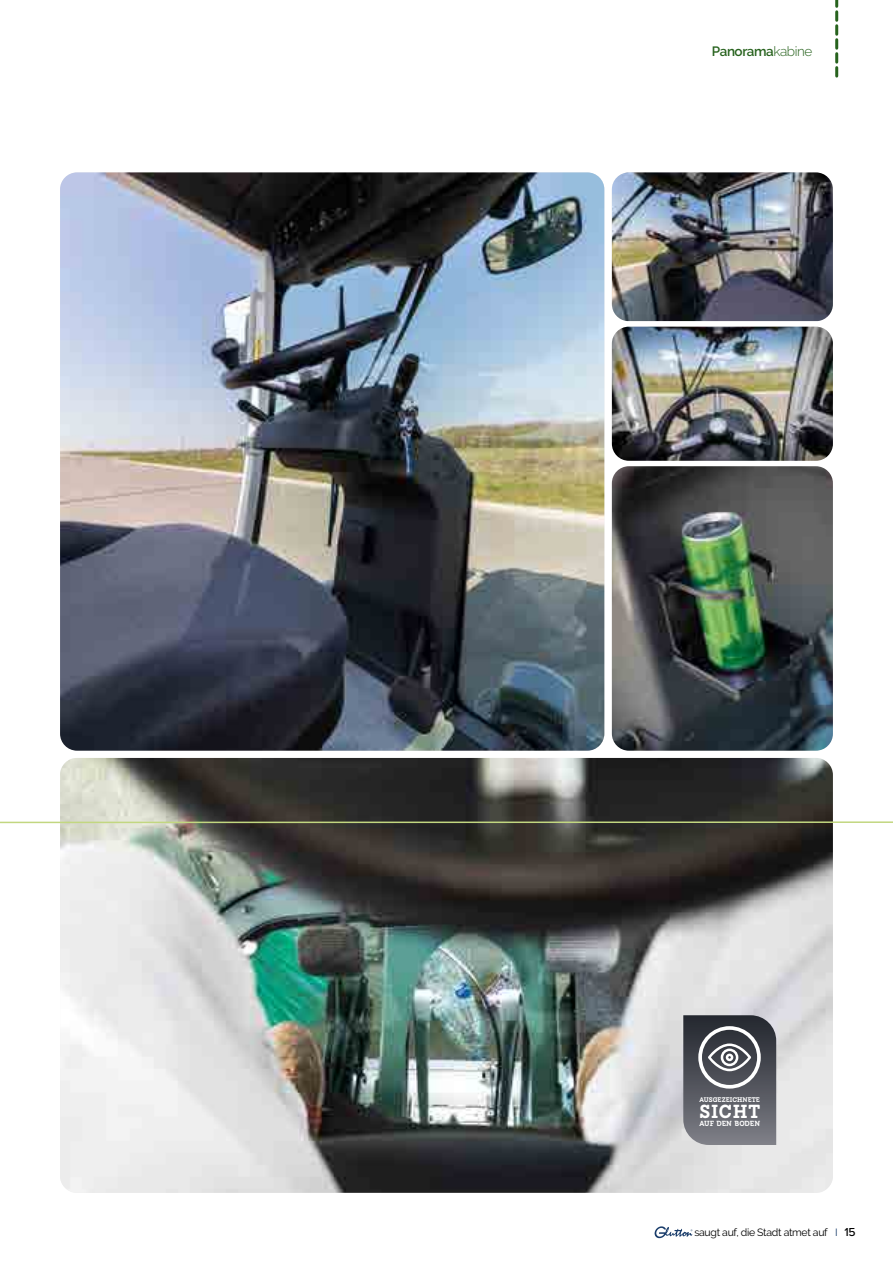
<style>
.page{position:relative;width:893px;height:1263px;background:#fff}
.page>*{position:absolute;margin:0;border:0;box-sizing:border-box;transform-origin:0 0}
.t1{font:700 21px "Emy Slab Alt";letter-spacing:.035em;color:#fff;scale:.95 1}
.t2{font:600 13.5px "Raleway";letter-spacing:-.03em;color:#27621d}
.t3{font:10.5px "Raleway";letter-spacing:-.03em;color:#000}
.t4{font:700 8.25px "Emy Slab Alt";letter-spacing:-.005em;color:#fff;scale:.95 1}
.t5{font:700 7.5px "Emy Slab Alt";letter-spacing:.005em;color:#fff;scale:.95 1}
.s1{font-weight:300}
.s2{color:#193c6a}
.s3{font-family:"Proxima Nova";font-weight:500;font-size:12px}
</style>
<div class="page">
<svg style="left:655px;top:1226px;width:37px;height:12px"></svg>
<img style="left:60px;top:172px;width:544px;height:579px">
<img style="left:612px;top:172px;width:221px;height:149px">
<img style="left:612px;top:466px;width:221px;height:285px">
<svg style="left:835px;top:0;width:3px;height:76px"></svg>
<img style="left:60px;top:758px;width:773px;height:435px">
<img style="left:0;top:821px;width:893px;height:286px">
<img style="left:612px;top:327px;width:221px;height:134px">
<svg style="left:683px;top:1015px;width:93px;height:130px;background:#65676e"></svg>
<p class="t2" style="left:712px;top:44px;width:102px">Panorama<span class="s1">kabine</span></p>
<p class="t5" style="left:699px;top:1095px;width:65px">AUSGEZEICHNETE</p>
<h1 class="t1" style="left:699px;top:1099px;width:65px">SICHT</h1>
<p class="t4" style="left:699px;top:1118px;width:65px">AUF DEN BODEN</p>
<p class="t3" style="left:694px;top:1226px;width:163px">saugt auf, die Stadt atmet auf <span class="s2">I</span> <span class="s3">15</span></p>
</div>
